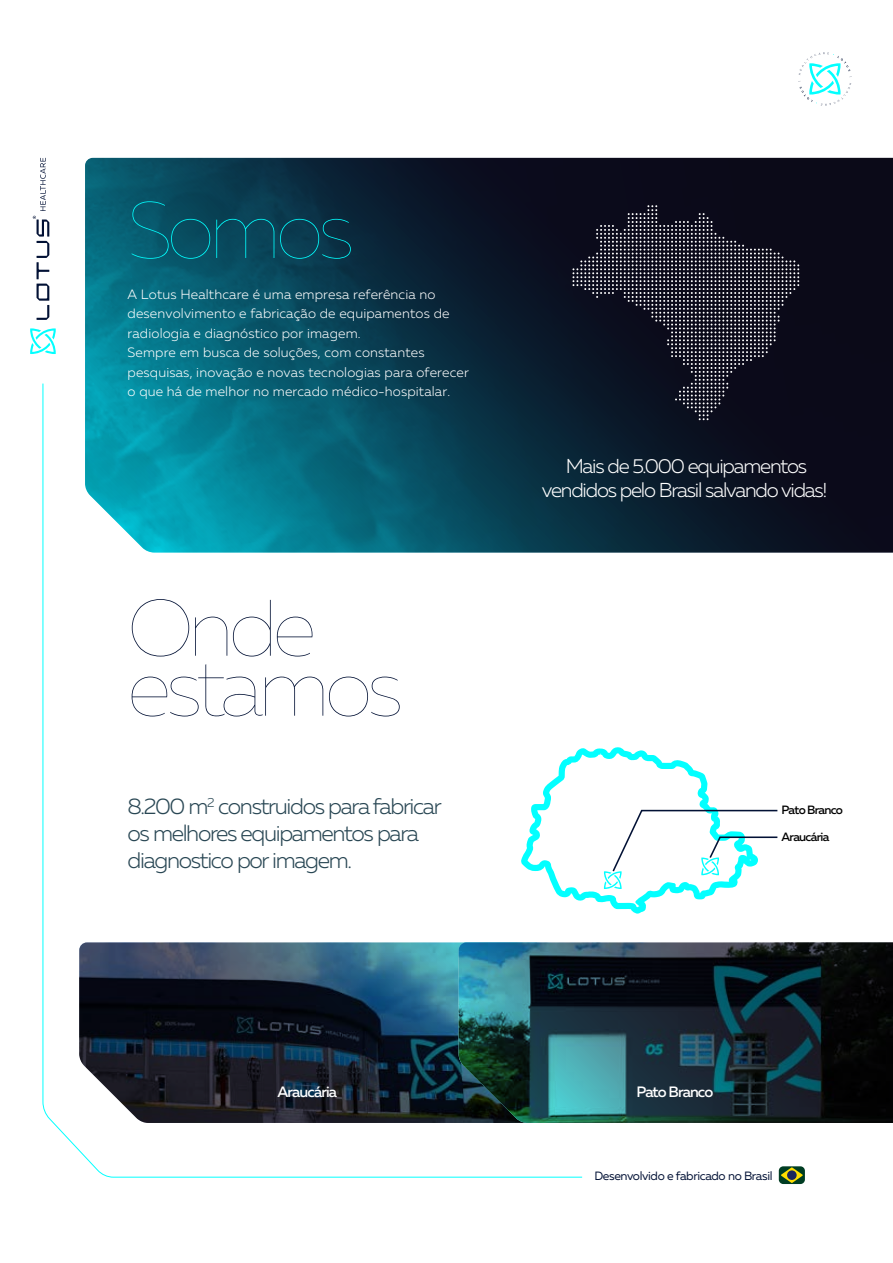
<style>
.page{position:relative;width:893px;height:1263px;background:#fff}
.page>*{position:absolute;margin:0;border:0;box-sizing:border-box;transform-origin:0 0}
.t1{font:79.8px/60px "Muller Hairline";letter-spacing:-.06em;color:#021135}
.t2{font:79.8px "Muller Hairline";letter-spacing:-.06em;color:#03ffff}
.t3{font:300 22.5px/27px "Muller";letter-spacing:-.06em;color:#294754}
.t4{font:300 20.1px/24.2px "Muller";letter-spacing:-.06em;color:#fff;text-align:center}
.t5{font:500 15px "Muller";letter-spacing:-.06em;color:#fff}
.t6{font:300 13.5px/19.5px "Muller";letter-spacing:.01em;color:#fff}
.t7{font:12px "Muller";letter-spacing:-.03em;color:#021135}
.t8{font:500 12px "Muller";letter-spacing:-.06em;color:#000}
</style>
<div class="page">
<svg style="left:30px;top:328px;width:26px;height:26px"></svg>
<svg style="left:33px;top:158px;width:16px;height:162px"></svg>
<img style="left:85px;top:158px;width:808px;height:394px">
<svg style="left:42px;top:383px;width:541px;height:795px"></svg>
<div style="left:779px;top:1166px;width:26px;height:18px;background:#003d23;border-radius:4px"></div>
<svg style="left:781px;top:1167px;width:22px;height:16px"></svg>
<div style="left:787px;top:1170px;width:10px;height:10px;background:#1a255d;border-radius:50%"></div>
<svg style="left:798px;top:52px;width:54px;height:54px"></svg>
<svg style="left:572px;top:205px;width:227px;height:215px;background:#282937"></svg>
<img style="left:459px;top:942px;width:434px;height:181px">
<svg style="left:521px;top:747px;width:257px;height:166px"></svg>
<h1 class="t2" style="left:128px;top:185px;width:228px">Somos</h1>
<p class="t6" style="left:128px;top:284px;width:343px">A Lotus Healthcare é uma empresa referência no desenvolvimento e fabricação de equipamentos de radiologia e diagnóstico por imagem.<br>Sempre em busca de soluções, com constantes pesquisas, inovação e novas tecnologias para oferecer o que há de melhor no mercado médico-hospitalar.</p>
<h1 class="t1" style="left:128px;top:598px;width:277px">Onde estamos</h1>
<h3 class="t4" style="left:542px;top:453px;width:287px">Mais de 5.000 equipamentos vendidos pelo Brasil salvando vidas!</h3>
<h2 class="t3" style="left:128px;top:793px;width:316px">8.200 m<sup>2</sup> construidos para fabricar os melhores equipamentos para diagnostico por imagem.</h2>
<p class="t8" style="left:782px;top:803px;width:63px">Pato Branco</p>
<p class="t8" style="left:782px;top:830px;width:49px">Araucária</p>
<p class="t5" style="left:278px;top:1082px;width:61px">Araucária</p>
<p class="t5" style="left:636px;top:1082px;width:78px">Pato Branco</p>
<p class="t7" style="left:594px;top:1168px;width:180px">Desenvolvido e fabricado no Brasil</p>
</div>
